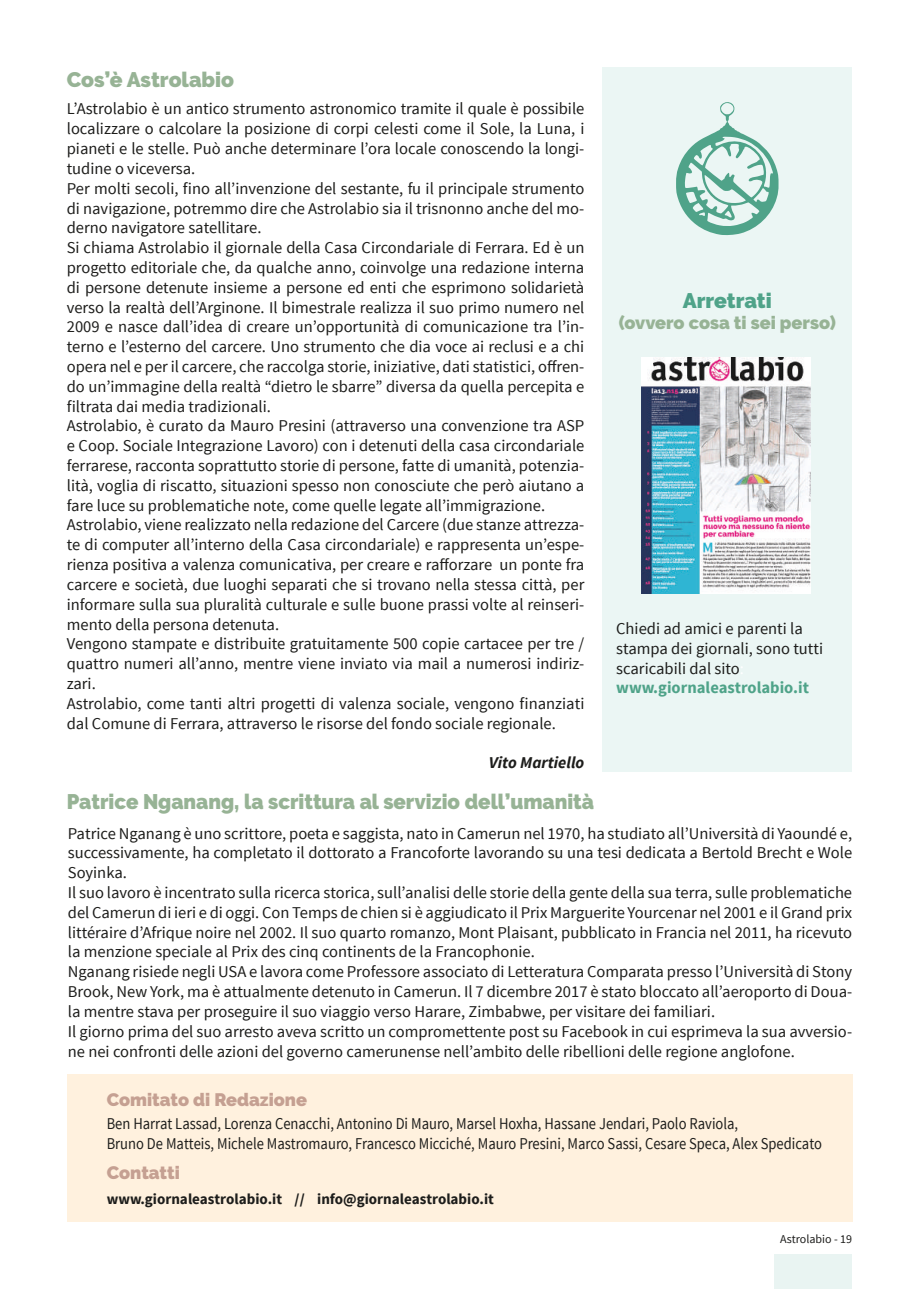
<style>
.page{position:relative;width:919px;height:1289px;background:#fff}
.page>*{position:absolute;margin:0;border:0;box-sizing:border-box;transform-origin:0 0}
.t1{font:900 21px "Raleway";color:#97b395}
.t2{font:900 21px "Raleway";color:#4fa389}
.t3{font:900 18px "Raleway";color:#c5a092}
.t4{font:900 18px "Raleway";color:#97b395}
.t5{font:16.5px/19.8px "Source Sans Pro";color:#1d1d1b}
.t6{font:16.5px/19.8px "Source Sans Pro";color:#1d1d1b;scale:.88 1}
.t7{font:italic 700 16.5px "Source Sans Pro";color:#1d1d1b}
.t8{font:700 15px "Source Sans Pro";color:#1d1d1b}
.t9{font:12px "Source Sans Pro";color:#1d1d1b}
.s1{color:#fff}
.s2{font-weight:700;color:#4fa389}
</style>
<div class="page">
<div style="left:774px;top:1254px;width:78px;height:34px;background:#e9f4f2"></div>
<div style="left:67px;top:1074px;width:785px;height:148px;background:#fff1de"></div>
<div style="left:602px;top:67px;width:250px;height:704px;background:#ebf6f4"></div>
<svg style="left:676px;top:102px;width:102px;height:133px"></svg>
<img style="left:641px;top:357px;width:169px;height:236px">
<p class="t1" style="left:67px;top:67px;width:169px">Cos’è Astrolabio</p>
<p class="t5" style="left:67px;top:99px;width:519px">L’Astrolabio è un antico strumento astronomico tramite il quale è possibile localizzare o calcolare la posizione di corpi celesti come il Sole, la Luna, i pianeti e le stelle. Può anche determinare l’ora locale conoscendo la longi&shy;tudine o viceversa.<br>Per molti secoli, fino all’invenzione del sestante, fu il principale strumento di navigazione, potremmo dire che Astrolabio sia il trisnonno anche del mo&shy;derno navigatore satellitare.<br>Si chiama Astrolabio il giornale della Casa Circondariale di Ferrara. Ed è un progetto editoriale che, da qualche anno, coinvolge una redazione interna di persone detenute insieme a persone ed enti che esprimono solidarietà verso la realtà dell’Arginone. Il bimestrale realizza il suo primo numero nel 2009 e nasce dall’idea di creare un’opportunità di comunicazione tra l’in&shy;terno e l’esterno del carcere. Uno strumento che dia voce ai reclusi e a chi opera nel e per il carcere, che raccolga storie, iniziative, dati statistici, offren&shy;do un’immagine della realtà “dietro le sbarre” diversa da quella percepita e filtrata dai media tradizionali.<br>Astrolabio, è curato da Mauro Presini (attraverso una convenzione tra ASP e Coop. Sociale Integrazione Lavoro) con i detenuti della casa circondariale ferrarese, racconta soprattutto storie di persone, fatte di umanità, potenzia&shy;lità, voglia di riscatto, situazioni spesso non conosciute che però aiutano a fare luce su problematiche note, come quelle legate all’immigrazione.<br>Astrolabio, viene realizzato nella redazione del Carcere (due stanze attrezza&shy;te di computer all’interno della Casa circondariale) e rappresenta un’espe&shy;rienza positiva a valenza comunicativa, per creare e rafforzare un ponte fra carcere e società, due luoghi separati che si trovano nella stessa città, per informare sulla sua pluralità culturale e sulle buone prassi volte al reinseri&shy;mento della persona detenuta.<br>Vengono stampate e distribuite gratuitamente 500 copie cartacee per tre / quattro numeri all’anno, mentre viene inviato via mail a numerosi indiriz&shy;zari.<br>Astrolabio, come tanti altri progetti di valenza sociale, vengono finanziati dal Comune di Ferrara, attraverso le risorse del fondo sociale regionale.</p>
<p class="t7" style="left:488px;top:752px;width:97px">Vito Martiello</p>
<p class="t1" style="left:67px;top:789px;width:529px">Patrice Nganang, la scrittura al servizio dell’umanità</p>
<p class="t2" style="left:682px;top:288px;width:90px">Arretrati</p>
<p class="t4" style="left:618px;top:312px;width:219px">(ovvero cosa ti sei perso)</p>
<p class="t5" style="left:616px;top:618px;width:208px">Chiedi ad amici e parenti la stampa dei giornali, sono tutti scaricabili dal sito<span class="s1">: </span><span class="s2">www.giornaleastrolabio.it</span></p>
<p class="t5" style="left:68px;top:823px;width:785px">Patrice Nganang è uno scrittore, poeta e saggista, nato in Camerun nel 1970, ha studiato all’Università di Yaoundé e, successivamente, ha completato il dottorato a Francoforte lavorando su una tesi dedicata a Bertold Brecht e Wole Soyinka.<br>Il suo lavoro è incentrato sulla ricerca storica, sull’analisi delle storie della gente della sua terra, sulle problematiche del Camerun di ieri e di oggi. Con Temps de chien si è aggiudicato il Prix Marguerite Yourcenar nel 2001 e il Grand prix littéraire d’Afrique noire nel 2002. Il suo quarto romanzo, Mont Plaisant, pubblicato in Francia nel 2011, ha ricevuto la menzione speciale al Prix des cinq continents de la Francophonie.<br>Nganang risiede negli USA e lavora come Professore associato di Letteratura Comparata presso l’Università di Stony Brook, New York, ma è attualmente detenuto in Camerun. Il 7 dicembre 2017 è stato bloccato all’aeroporto di Doua&shy;la mentre stava per proseguire il suo viaggio verso Harare, Zimbabwe, per visitare dei familiari.<br>Il giorno prima del suo arresto aveva scritto un compromettente post su Facebook in cui esprimeva la sua avversio&shy;ne nei confronti delle azioni del governo camerunense nell’ambito delle ribellioni delle regione anglofone.</p>
<p class="t3" style="left:107px;top:1089px;width:202px">Comitato di Redazione</p>
<p class="t6" style="left:107px;top:1113px;width:814px">Ben Harrat Lassad, Lorenza Cenacchi, Antonino Di Mauro, Marsel Hoxha, Hassane Jendari, Paolo Raviola,<br>Bruno De Matteis, Michele Mastromauro, Francesco Micciché, Mauro Presini, Marco Sassi, Cesare Speca, Alex Spedicato</p>
<p class="t3" style="left:107px;top:1161px;width:75px">Contatti</p>
<p class="t8" style="left:107px;top:1189px;width:388px">www.giornaleastrolabio.it // info@giornaleastrolabio.it</p>
<p class="t9" style="left:780px;top:1231px;width:73px">Astrolabio - 19</p>
</div>
